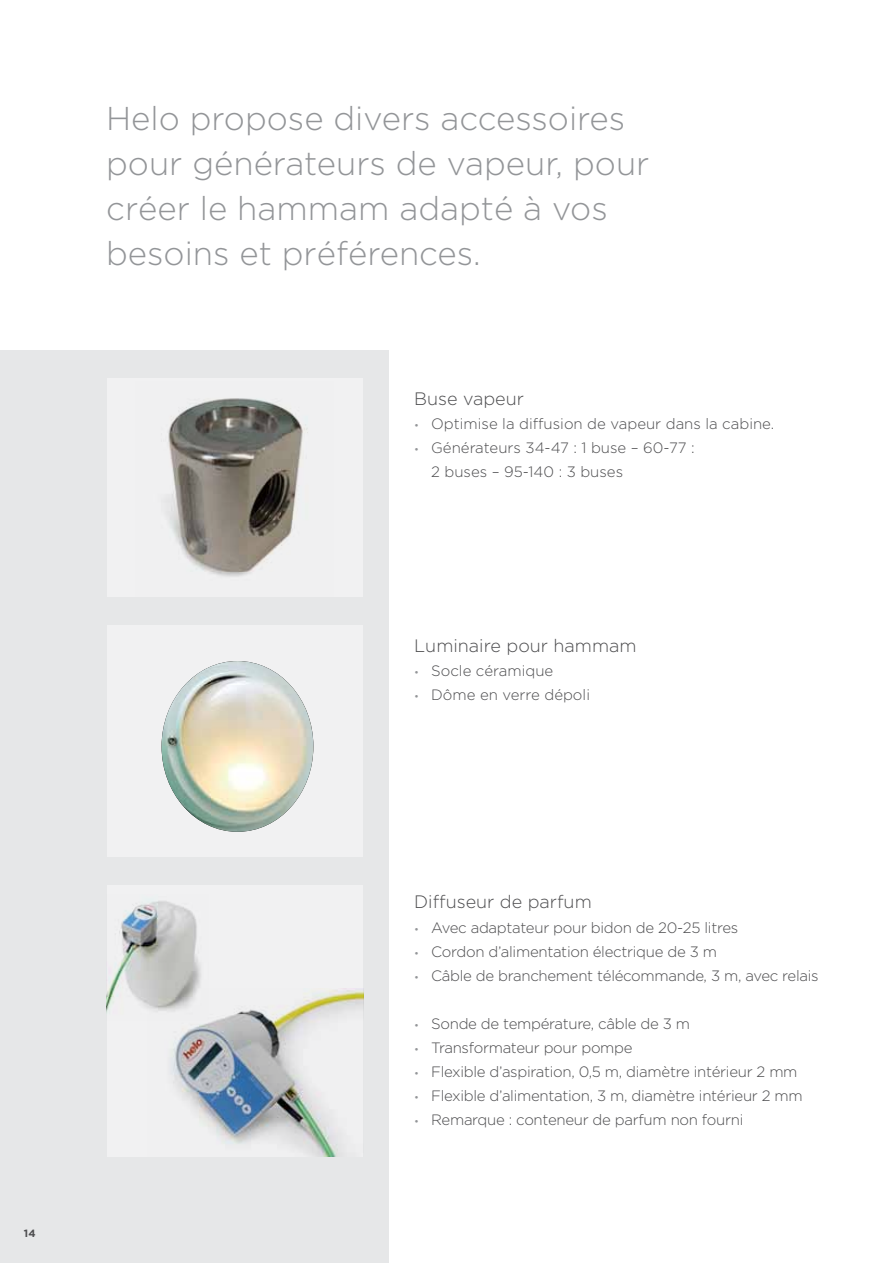
<style>
.page{position:relative;width:893px;height:1263px;background:#fff}
.page>*{position:absolute;margin:0;border:0;box-sizing:border-box;transform-origin:0 0}
.t1{font:300 33px/45px "Gotham";color:#939598}
.t2{font:300 18px "Gotham";color:#4d4d4f}
.t3{font:300 15px "Gotham";letter-spacing:-.02em;color:#4d4d4f}
.t4{font:300 15px/24px "Gotham";color:#4d4d4f}
.t5{font:700 10.5px "Gotham";color:#4d4d4f}
.s1{font-size:10.5px;color:#939598}
</style>
<div class="page">
<div style="left:0;top:350px;width:389px;height:913px;background:#e6e7e8"></div>
<div style="left:107px;top:885px;width:256px;height:271px;background:#f1f1f2"></div>
<img style="left:106px;top:901px;width:95px;height:112px">
<img style="left:148px;top:988px;width:215px;height:168px">
<div style="left:107px;top:379px;width:256px;height:218px;background:#f1f1f2"></div>
<div style="left:107px;top:625px;width:256px;height:231px;background:#f1f1f2"></div>
<img style="left:165px;top:398px;width:143px;height:179px">
<img style="left:162px;top:661px;width:151px;height:171px">
<h1 class="t1" style="left:106px;top:96px;width:545px">Helo propose divers accessoires pour générateurs de vapeur, pour créer le hammam adapté à vos besoins et préférences.</h1>
<p class="t2" style="left:414px;top:388px;width:111px">Buse vapeur</p>
<p class="t4" style="left:414px;top:411px;width:362px"><span class="s1">•</span> Optimise la diffusion de vapeur dans la cabine.</p>
<p class="t4" style="left:431px;top:435px;width:265px;text-indent:-17px"><span class="s1">•</span> Générateurs 34-47 : 1 buse – 60-77 :<br>2 buses – 95-140 : 3 buses</p>
<p class="t2" style="left:414px;top:636px;width:224px">Luminaire pour hammam</p>
<p class="t4" style="left:414px;top:659px;width:141px"><span class="s1">•</span> Socle céramique</p>
<p class="t4" style="left:414px;top:683px;width:177px"><span class="s1">•</span> Dôme en verre dépoli</p>
<p class="t5" style="left:24px;top:1227px;width:13px">14</p>
<p class="t2" style="left:414px;top:892px;width:179px">Diffuseur de parfum</p>
<p class="t3" style="left:414px;top:919px;width:326px"><span class="s1">•</span> Avec adaptateur pour bidon de 20-25 litres</p>
<p class="t3" style="left:414px;top:943px;width:304px"><span class="s1">•</span> Cordon d’alimentation électrique de 3 m</p>
<p class="t3" style="left:414px;top:967px;width:406px"><span class="s1">•</span> Câble de branchement télécommande, 3 m, avec relais</p>
<p class="t3" style="left:414px;top:1015px;width:277px"><span class="s1">•</span> Sonde de température, câble de 3 m</p>
<p class="t3" style="left:414px;top:1039px;width:220px"><span class="s1">•</span> Transformateur pour pompe</p>
<p class="t3" style="left:414px;top:1063px;width:385px"><span class="s1">•</span> Flexible d’aspiration, 0,5 m, diamètre intérieur 2 mm</p>
<p class="t3" style="left:414px;top:1087px;width:390px"><span class="s1">•</span> Flexible d’alimentation, 3 m, diamètre intérieur 2 mm</p>
<p class="t3" style="left:414px;top:1111px;width:331px"><span class="s1">•</span> Remarque : conteneur de parfum non fourni</p>
</div>
